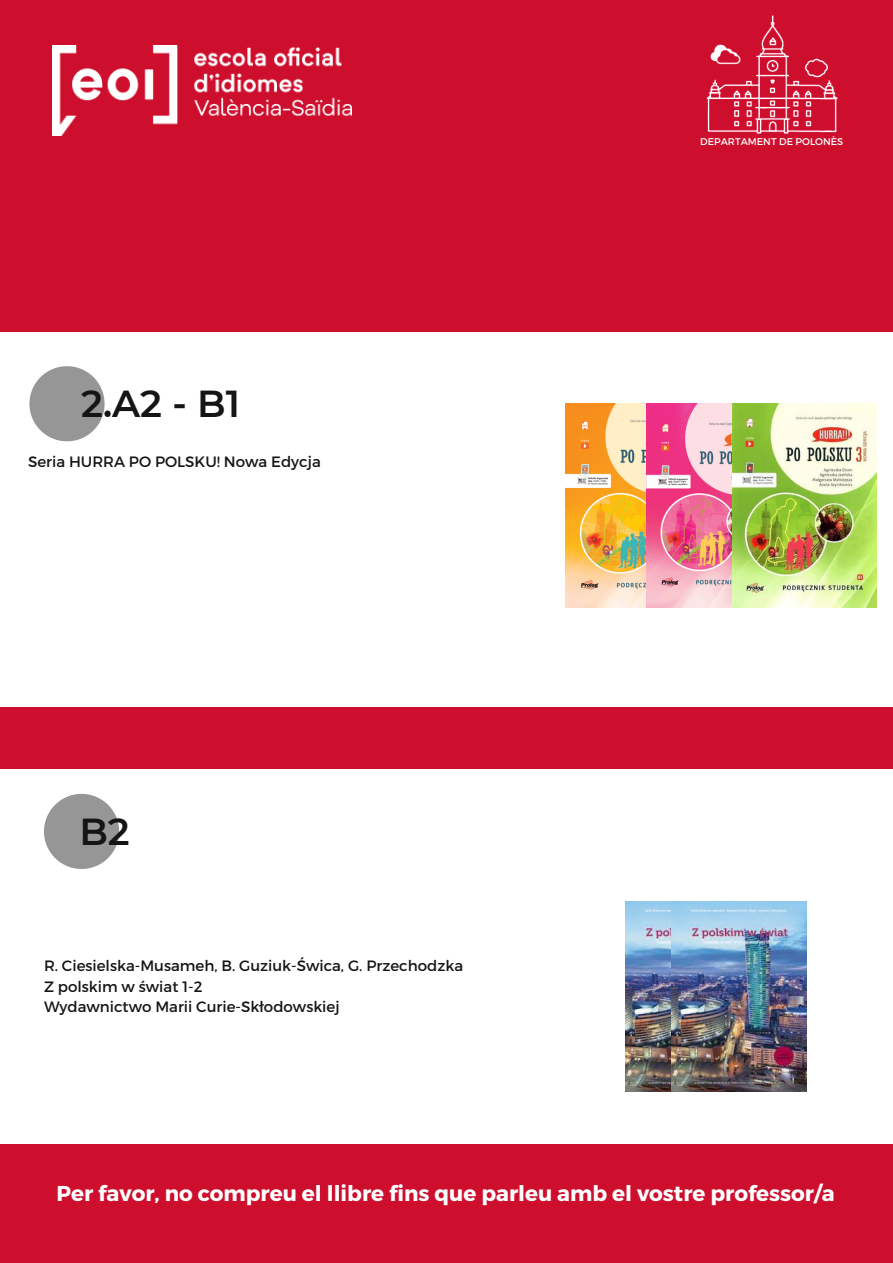
<style>
.page{position:relative;width:893px;height:1263px;background:#ce0e2d}
.page>*{position:absolute;margin:0;border:0;box-sizing:border-box;transform-origin:0 0}
.t1{font:600 37.5px "Montserrat";color:#151515}
.t2{font:700 21.52px "Montserrat";color:#fff}
.t3{font:15px/20.9px "Montserrat";color:#151515}
.t4{font:9.75px "Montserrat";color:#fff}
</style>
<div class="page">
<div style="left:0;top:769px;width:893px;height:374px;background:#fff"></div>
<svg style="left:44px;top:794px;width:75px;height:75px"></svg>
<img style="left:625px;top:902px;width:47px;height:190px">
<img style="left:53px;top:46px;width:299px;height:90px">
<img style="left:706px;top:15px;width:132px;height:119px">
<div style="left:0;top:333px;width:893px;height:374px;background:#fff"></div>
<img style="left:565px;top:404px;width:81px;height:203px">
<img style="left:646px;top:404px;width:86px;height:203px">
<img style="left:732px;top:404px;width:145px;height:203px">
<img style="left:672px;top:902px;width:134px;height:190px">
<svg style="left:29px;top:366px;width:76px;height:75px"></svg>
<p class="t1" style="left:81px;top:381px;width:160px">2.A2 - B1</p>
<p class="t3" style="left:28px;top:450px;width:294px">Seria HURRA PO POLSKU! Nowa Edycja</p>
<p class="t1" style="left:79px;top:808px;width:52px">B2</p>
<h1 class="t3" style="left:44px;top:954px;width:421px">R. Ciesielska-Musameh, B. Guziuk-Świca, G. Przechodzka<br>Z polskim w świat 1-2<br>Wydawnictwo Marii Curie-Skłodowskiej</h1>
<p class="t4" style="left:700px;top:135px;width:145px">DEPARTAMENT DE POLONÈS</p>
<h3 class="t2" style="left:57px;top:1179px;width:779px">Per favor, no compreu el llibre fins que parleu amb el vostre professor/a</h3>
</div>
